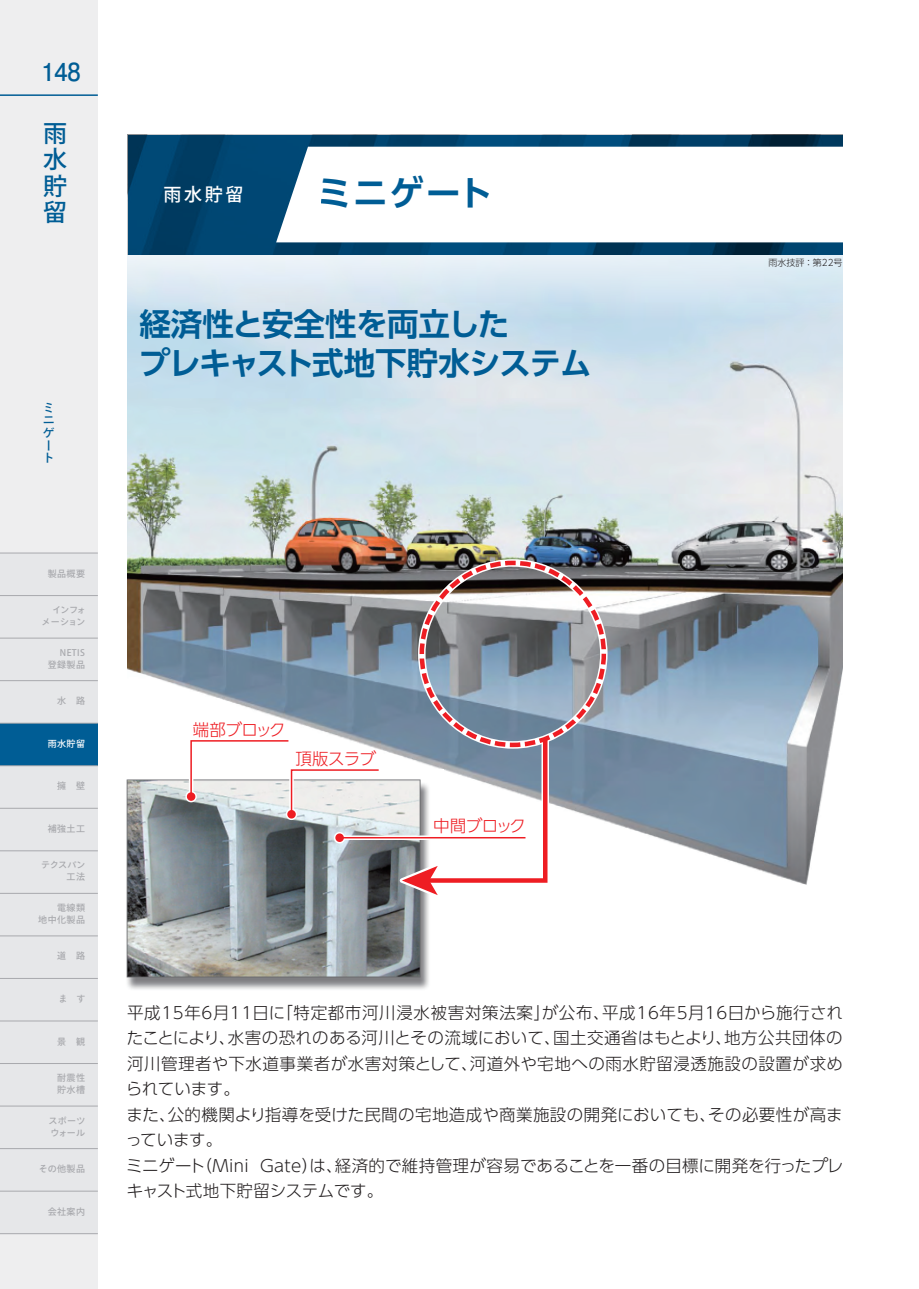
<style>
.page{position:relative;width:919px;height:1289px;background:#fff}
.page>*{position:absolute;margin:0;border:0;box-sizing:border-box;transform-origin:0 0}
.t1{font:700 34.5px "UD Shin Go Pro De";letter-spacing:.04em;color:#005d95}
.t2{font:700 31.5px/39px "UD Shin Go Pro De";letter-spacing:-.035em;color:#005d95}
.t3{font:700 24.75px "Futo Go B101 Pro";color:#005d95;scale:.96 1}
.t4{font:500 24px/26.4px "Ryo Gothic Plus N";color:#005d95;text-align:justify}
.t5{font:500 18px "Ryo Gothic Plus N";color:#fff}
.t6{font:300 16.5px/25.5px "UD Shin Go Pro";letter-spacing:.025em;color:#231f20}
.t7{font:300 16.5px "UD Shin Go Pro";letter-spacing:-.03em;color:#ee1d23}
.t8{font:500 12px/12.6px "Ryo Gothic Plus N";color:#005d95}
.t9{font:500 9px/12px "Ryo Gothic Plus N";letter-spacing:.05em;color:#a8a9ad;text-align:right}
.t10{font:500 9px/12px "Ryo Gothic Plus N";letter-spacing:-.09em;color:#a8a9ad;text-align:right}
.t11{font:300 9px "UD Shin Go Pro";color:#231f20}
.t12{font:500 9px/12px "Ryo Gothic Plus N";letter-spacing:.02em;color:#a8a9ad}
.t13{font:500 9px "Ryo Gothic Plus N";color:#fff}
</style>
<div class="page">
<div style="left:0;top:0;width:98px;height:1288px;background:#eeeeef"></div>
<div style="left:0;top:553px;width:98px;height:42px;background:#e6e7e9"></div>
<div style="left:0;top:595px;width:98px;height:43px;background:#e6e7e9"></div>
<div style="left:0;top:638px;width:98px;height:42px;background:#e6e7e9"></div>
<div style="left:0;top:680px;width:98px;height:43px;background:#e6e7e9"></div>
<div style="left:0;top:723px;width:98px;height:42px;background:#005d95"></div>
<div style="left:0;top:765px;width:98px;height:43px;background:#e6e7e9"></div>
<div style="left:0;top:808px;width:98px;height:42px;background:#e6e7e9"></div>
<div style="left:0;top:850px;width:98px;height:43px;background:#e6e7e9"></div>
<div style="left:0;top:893px;width:98px;height:42px;background:#e6e7e9"></div>
<div style="left:0;top:935px;width:98px;height:43px;background:#e6e7e9"></div>
<div style="left:0;top:978px;width:98px;height:42px;background:#e6e7e9"></div>
<div style="left:0;top:1020px;width:98px;height:43px;background:#e6e7e9"></div>
<div style="left:0;top:1063px;width:98px;height:43px;background:#e6e7e9"></div>
<div style="left:0;top:1106px;width:98px;height:42px;background:#e6e7e9"></div>
<div style="left:0;top:1148px;width:98px;height:43px;background:#e6e7e9"></div>
<div style="left:0;top:1191px;width:98px;height:42px;background:#e6e7e9"></div>
<hr style="left:0;top:553px;width:98px;height:1px;background:#a8a9ad">
<hr style="left:0;top:595px;width:98px;height:1px;background:#a8a9ad">
<hr style="left:0;top:638px;width:98px;height:1px;background:#a8a9ad">
<hr style="left:0;top:680px;width:98px;height:1px;background:#a8a9ad">
<hr style="left:0;top:723px;width:98px;height:1px;background:#a8a9ad">
<hr style="left:0;top:765px;width:98px;height:1px;background:#a8a9ad">
<hr style="left:0;top:808px;width:98px;height:1px;background:#a8a9ad">
<hr style="left:0;top:850px;width:98px;height:1px;background:#a8a9ad">
<hr style="left:0;top:893px;width:98px;height:1px;background:#a8a9ad">
<hr style="left:0;top:935px;width:98px;height:1px;background:#a8a9ad">
<hr style="left:0;top:978px;width:98px;height:1px;background:#a8a9ad">
<hr style="left:0;top:1020px;width:98px;height:1px;background:#a8a9ad">
<hr style="left:0;top:1063px;width:98px;height:1px;background:#a8a9ad">
<hr style="left:0;top:1105px;width:98px;height:1px;background:#a8a9ad">
<hr style="left:0;top:1148px;width:98px;height:1px;background:#a8a9ad">
<hr style="left:0;top:1190px;width:98px;height:1px;background:#a8a9ad">
<hr style="left:0;top:1233px;width:98px;height:1px;background:#a8a9ad">
<hr style="left:0;top:94px;width:98px;height:2px;background:#005d95">
<img style="left:128px;top:320px;width:714px;height:565px">
<div style="left:126px;top:181px;width:724px;height:139px;background:linear-gradient(to bottom,#fff,#c8dceb)"></div>
<img style="left:126px;top:769px;width:303px;height:220px">
<div style="left:418px;top:559px;width:189px;height:189px;border:8px solid #fff;border-radius:50%"></div>
<svg style="left:396px;top:731px;width:156px;height:173px"></svg>
<div style="left:185px;top:790px;width:12px;height:12px;border:3px solid #fff;border-radius:50%"></div>
<div style="left:286px;top:808px;width:11px;height:12px;border:3px solid #fff;border-radius:50%"></div>
<div style="left:334px;top:832px;width:11px;height:11px;border:3px solid #fff;border-radius:50%"></div>
<svg style="left:344px;top:835px;width:181px;height:5px"></svg>
<svg style="left:187px;top:736px;width:196px;height:82px"></svg>
<div style="left:335px;top:833px;width:9px;height:9px;background:#ee1d23;border-radius:50%"></div>
<hr style="left:339px;top:837px;width:186px;height:1px;background:#ee1d23">
<div style="left:187px;top:792px;width:8px;height:8px;background:#ee1d23;border-radius:50%"></div>
<svg style="left:128px;top:135px;width:714px;height:119px;fill:#004773"></svg>
<svg style="left:276px;top:147px;width:570px;height:95px"></svg>
<h3 class="t3" style="left:42px;top:52px;width:42px">148</h3>
<h3 class="t4" style="left:43px;top:121px;width:25px">雨水貯留</h3>
<p class="t8" style="left:43px;top:402px;width:13px">ミニゲート</p>
<p class="t9" style="left:48px;top:567px;width:39px">製品概要</p>
<p class="t10" style="left:42px;top:604px;width:46px">インフォメーション</p>
<p class="t9" style="left:48px;top:647px;width:39px">NETIS<br>登録製品</p>
<p class="t9" style="left:57px;top:695px;width:29px">水　路</p>
<p class="t13" style="left:48px;top:737px;width:39px">雨水貯留</p>
<p class="t9" style="left:57px;top:780px;width:29px">擁　壁</p>
<p class="t9" style="left:48px;top:823px;width:39px">補強土工</p>
<p class="t9" style="left:41px;top:859px;width:46px">テクスパン工法</p>
<p class="t9" style="left:38px;top:902px;width:48px">電線類<br>地中化製品</p>
<p class="t9" style="left:57px;top:950px;width:29px">道　路</p>
<p class="t9" style="left:58px;top:993px;width:28px">ま　す</p>
<p class="t9" style="left:57px;top:1035px;width:29px">景　観</p>
<p class="t9" style="left:57px;top:1072px;width:29px;text-align:left">耐震性貯水槽</p>
<p class="t12" style="left:48px;top:1114px;width:38px">スポーツウォール</p>
<p class="t9" style="left:39px;top:1163px;width:48px">その他製品</p>
<p class="t9" style="left:48px;top:1205px;width:39px">会社案内</p>
<p class="t5" style="left:163px;top:183px;width:82px">雨水貯留</p>
<h1 class="t1" style="left:318px;top:165px;width:176px">ミニゲート</h1>
<h2 class="t2" style="left:139px;top:304px;width:454px">経済性と安全性を両立した<br>プレキャスト式地下貯水システム</h2>
<p class="t7" style="left:193px;top:716px;width:94px">端部ブロック</p>
<p class="t7" style="left:295px;top:745px;width:82px">頂版スラブ</p>
<p class="t7" style="left:433px;top:812px;width:94px">中間ブロック</p>
<p class="t11" style="left:768px;top:255px;width:76px">雨水技評 ：第22号</p>
<p class="t6" style="left:125px;top:999px;width:719px">平成15年6月11日に「特定都市河川浸水被害対策法案」が公布、平成16年5月16日から施行されたことにより、水害の恐れのある河川とその流域において、国土交通省はもとより、地方公共団体の河川管理者や下水道事業者が水害対策として、河道外や宅地への雨水貯留浸透施設の設置が求められています。<br>また、公的機関より指導を受けた民間の宅地造成や商業施設の開発においても、その必要性が高まっています。<br>ミニゲート（Mini Gate）は、経済的で維持管理が容易であることを一番の目標に開発を行ったプレキャスト式地下貯留システムです。</p>
</div>
